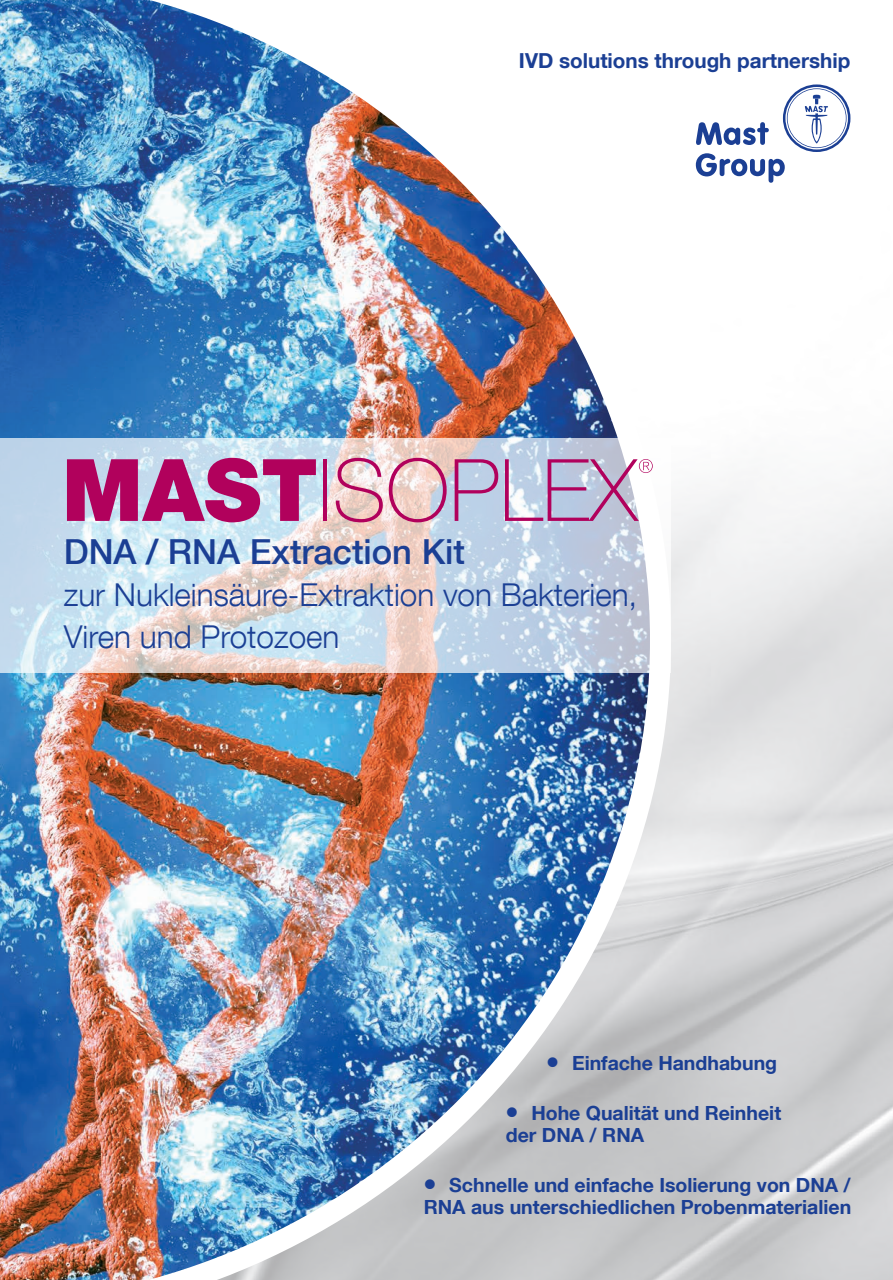
<style>
.page{position:relative;width:893px;height:1280px;background:#fff}
.page>*{position:absolute;margin:0;border:0;box-sizing:border-box;transform-origin:0 0}
.t1{font:500 34.5px "Helvetica Neue LT Com";color:#1b3f94}
.t2{font:300 31.5px/42px "Helvetica Neue LT Com";color:#1b3f94}
.t3{font:700 20.7px "Helvetica Neue LT Com";color:#1b3f94}
.t4{font:700 19.5px/22.5px "Helvetica Neue LT Com";color:#1b3f94}
</style>
<div class="page">
<svg style="left:783px;top:84px;width:67px;height:68px"></svg>
<svg style="left:785px;top:87px;width:63px;height:62px"></svg>
<svg style="left:787px;top:88px;width:59px;height:60px"></svg>
<div style="left:788px;top:89px;width:58px;height:58px;background:#fff;border-radius:50%"></div>
<svg style="left:805px;top:95px;width:23px;height:48px"></svg>
<svg style="left:696px;top:122px;width:73px;height:23px"></svg>
<svg style="left:696px;top:153px;width:89px;height:30px"></svg>
<img style="left:0;top:0;width:681px;height:1280px">
<svg style="left:0;top:438px;width:671px;height:235px;background:#d2dbe4"></svg>
<svg style="left:67px;top:458px;width:249px;height:64px;background:#ba5694"></svg>
<hr style="left:323px;top:459px;width:4px;height:62px;background:#b1015c">
<svg style="left:336px;top:458px;width:47px;height:64px;background:#e1acb9"></svg>
<svg style="left:389px;top:458px;width:58px;height:64px;background:#e0b0bc"></svg>
<svg style="left:455px;top:459px;width:43px;height:62px;background:#b9a6ca"></svg>
<svg style="left:505px;top:459px;width:148px;height:62px"></svg>
<p class="t3" style="left:519px;top:47px;width:333px">IVD solutions through partnership</p>
<h1 class="t1" style="left:64px;top:531px;width:403px">DNA / RNA Extraction Kit</h1>
<h2 class="t2" style="left:64px;top:573px;width:575px">zur Nukleinsäure-Extraktion von Bakterien,<br>Viren und Protozoen</h2>
<p class="t4" style="left:546px;top:1051px;width:232px">• Einfache Handhabung</p>
<p class="t4" style="left:506px;top:1101px;width:277px">• Hohe Qualität und Reinheit der DNA / RNA</p>
<p class="t4" style="left:424px;top:1173px;width:429px">• Schnelle und einfache Isolierung von DNA /<br>RNA aus unterschiedlichen Probenmaterialien</p>
</div>
